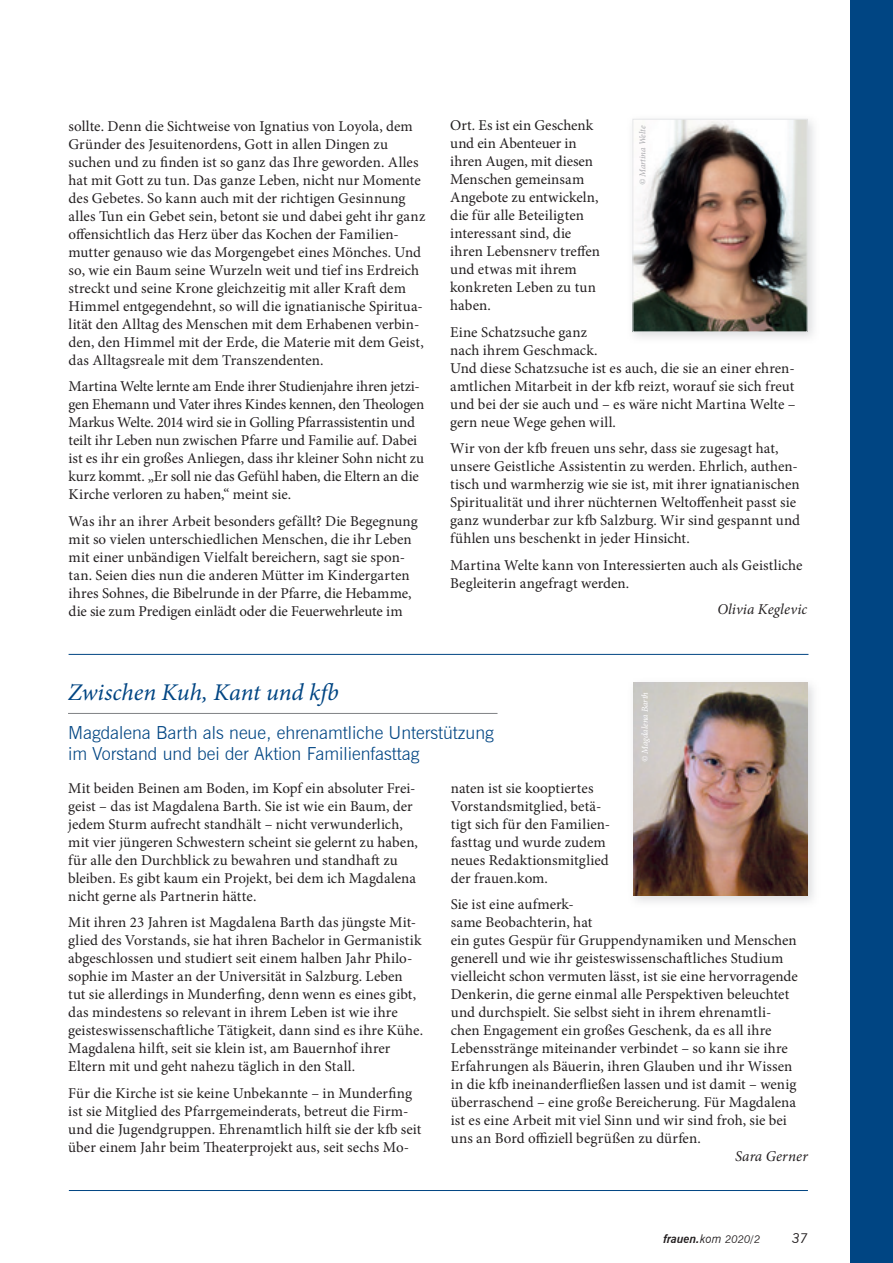
<style>
.page{position:relative;width:893px;height:1263px;background:#fff}
.page>*{position:absolute;margin:0;border:0;box-sizing:border-box;transform-origin:0 0}
.t1{font:italic 24px "Minion Pro";color:#004583}
.t2{font:300 18px/21px "News Gothic BT";color:#004583}
.t3{font:15px/18px "Minion Pro";color:#231f20}
.t4{font:italic 15px "Minion Pro";letter-spacing:.01em;color:#231f20}
.t5{font:italic 13.5px "News Gothic BT";color:#231f20}
.t6{font:italic 700 12px "News Gothic BT";color:#231f20}
.t7{font:italic 9px "Minion Pro";letter-spacing:-.01em;color:#fff}
.t8{font:italic 9px "Minion Pro";letter-spacing:-.015em;color:#a8a9ad}
.s1{font-weight:400}
.s2{font-weight:400;font-size:10.5px}
</style>
<div class="page">
<div style="left:850px;top:0;width:43px;height:1263px;background:#004583"></div>
<hr style="left:69px;top:1190px;width:739px;height:1px;background:#004583">
<hr style="left:68px;top:713px;width:429px;height:1px;background:#808285">
<img style="left:633px;top:682px;width:181px;height:220px">
<img style="left:634px;top:683px;width:174px;height:212px">
<hr style="left:69px;top:654px;width:739px;height:1px;background:#004583">
<img style="left:632px;top:118px;width:182px;height:220px">
<img style="left:635px;top:121px;width:170px;height:209px">
<div style="left:633px;top:119px;width:174px;height:213px;border:1px solid #e6e7e9"></div>
<p class="t3" style="left:69px;top:117px;width:358px">sollte. Denn die Sichtweise von Ignatius von Loyola, dem Gründer des Jesuitenordens, Gott in allen Dingen zu suchen und zu finden ist so ganz das Ihre geworden. Alles hat mit Gott zu tun. Das ganze Leben, nicht nur Momente des Gebetes. So kann auch mit der richtigen Gesinnung alles Tun ein Gebet sein, betont sie und dabei geht ihr ganz offensichtlich das Herz über das Kochen der Familien&shy;mutter genauso wie das Morgengebet eines Mönches. Und so, wie ein Baum seine Wurzeln weit und tief ins Erdreich streckt und seine Krone gleichzeitig mit aller Kraft dem Himmel entgegendehnt, so will die ignatianische Spiritua&shy;lität den Alltag des Menschen mit dem Erhabenen verbin&shy;den, den Himmel mit der Erde, die Materie mit dem Geist, das Alltagsreale mit dem Transzendenten.</p>
<p class="t3" style="left:69px;top:378px;width:357px">Martina Welte lernte am Ende ihrer Studienjahre ihren jetzi&shy;gen Ehemann und Vater ihres Kindes kennen, den Theologen Markus Welte. 2014 wird sie in Golling Pfarr assistentin und teilt ihr Leben nun zwischen Pfarre und Familie auf. Dabei ist es ihr ein großes Anliegen, dass ihr kleiner Sohn nicht zu kurz kommt. „Er soll nie das Gefühl haben, die Eltern an die Kirche verloren zu haben,“ meint sie.</p>
<p class="t3" style="left:69px;top:512px;width:351px">Was ihr an ihrer Arbeit besonders gefällt? Die Begegnung mit so vielen unterschiedlichen Menschen, die ihr Leben mit einer unbändigen Vielfalt bereichern, sagt sie spon&shy;tan. Seien dies nun die anderen Mütter im Kindergarten ihres Sohnes, die Bibelrunde in der Pfarre, die Hebamme, die sie zum Predigen einlädt oder die Feuerwehrleute im</p>
<p class="t3" style="left:450px;top:116px;width:151px">Ort. Es ist ein Geschenk und ein Abenteuer in ihren Augen, mit diesen<br>Menschen gemeinsam<br>Angebote zu entwickeln, die für alle Beteiligten interessant sind, die ihren Lebensnerv treffen und etwas mit ihrem konkreten Leben zu tun haben.</p>
<p class="t3" style="left:450px;top:323px;width:347px">Eine Schatzsuche ganz<br>nach ihrem Geschmack.<br>Und diese Schatzsuche ist es auch, die sie an einer ehren&shy;amtlichen Mitarbeit in der kfb reizt, worauf sie sich freut und bei der sie auch und – es wäre nicht Martina Welte – gern neue Wege gehen will.</p>
<p class="t3" style="left:450px;top:439px;width:351px">Wir von der kfb freuen uns sehr, dass sie zugesagt hat, unsere Geistliche Assistentin zu werden. Ehrlich, authen&shy;tisch und warmherzig wie sie ist, mit ihrer ignatianischen Spiritualität und ihrer nüchternen Weltoffenheit passt sie ganz wunderbar zur kfb Salzburg. Wir sind gespannt und fühlen uns beschenkt in jeder Hinsicht.</p>
<p class="t3" style="left:450px;top:556px;width:354px">Martina Welte kann von Interessierten auch als Geistliche<br>Begleiterin angefragt werden.</p>
<p class="t4" style="left:717px;top:599px;width:91px">Olivia Keglevic</p>
<p class="t8" style="left:637px;top:185px;width:61px;rotate:-90deg">© Martina Welte</p>
<h1 class="t1" style="left:68px;top:676px;width:276px">Zwischen Kuh, Kant und kfb</h1>
<p class="t2" style="left:68px;top:722px;width:427px">Magdalena Barth als neue, ehrenamtliche Unterstützung im Vorstand und bei der Aktion Familienfasttag</p>
<p class="t7" style="left:639px;top:762px;width:72px;rotate:-90deg">© Magdalena Barth</p>
<p class="t3" style="left:68px;top:779px;width:351px">Mit beiden Beinen am Boden, im Kopf ein absoluter Frei&shy;geist – das ist Magdalena Barth. Sie ist wie ein Baum, der jedem Sturm aufrecht standhält – nicht verwunderlich, mit vier jüngeren Schwestern scheint sie gelernt zu haben, für alle den Durchblick zu bewahren und standhaft zu bleiben. Es gibt kaum ein Projekt, bei dem ich Magdalena nicht gerne als Partnerin hätte.</p>
<p class="t3" style="left:68px;top:913px;width:356px">Mit ihren 23 Jahren ist Magdalena Barth das jüngste Mit&shy;glied des Vorstands, sie hat ihren Bachelor in Germanistik abgeschlossen und studiert seit einem halben Jahr Philo&shy;sophie im Master an der Universität in Salzburg. Leben tut sie allerdings in Munderfing, denn wenn es eines gibt, das mindestens so relevant in ihrem Leben ist wie ihre geisteswissenschaftliche Tätigkeit, dann sind es ihre Kühe.<br>Magdalena hilft, seit sie klein ist, am Bauernhof ihrer Eltern mit und geht nahezu täglich in den Stall.</p>
<p class="t3" style="left:68px;top:1084px;width:355px">Für die Kirche ist sie keine Unbekannte – in Munderfing ist sie Mitglied des Pfarrgemeinderats, betreut die Firm&shy;und die Jugendgruppen. Ehrenamtlich hilft sie der kfb seit über einem Jahr beim Theaterprojekt aus, seit sechs Mo-</p>
<p class="t3" style="left:451px;top:779px;width:161px">naten ist sie kooptiertes<br>Vorstandsmitglied, betä&shy;tigt sich für den Familien&shy;fasttag und wurde zudem neues Redaktionsmitglied der frauen.kom.</p>
<p class="t3" style="left:451px;top:895px;width:349px">Sie ist eine aufmerk-<br>same Beobachterin, hat<br>ein gutes Gespür für Gruppendynamiken und Menschen generell und wie ihr geisteswissenschaftliches Studium vielleicht schon vermuten lässt, ist sie eine hervorragende Denkerin, die gerne einmal alle Perspektiven beleuchtet und durchspielt. Sie selbst sieht in ihrem ehrenamtli&shy;chen Engagement ein großes Geschenk, da es all ihre Lebensstränge miteinander verbindet – so kann sie ihre Erfahrungen als Bäuerin, ihren Glauben und ihr Wissen in die kfb ineinander fließen lassen und ist damit – wenig überraschend – eine große Bereicherung. Für Magdalena ist es eine Arbeit mit viel Sinn und wir sind froh, sie bei uns an Bord offiziell begrüßen zu dürfen.</p>
<p class="t4" style="left:735px;top:1145px;width:74px">Sara Gerner</p>
<p class="t6" style="left:663px;top:1232px;width:98px">frauen.<span class="s1">kom</span> <span class="s2">2020/2</span></p>
<p class="t5" style="left:792px;top:1230px;width:18px">37</p>
</div>
